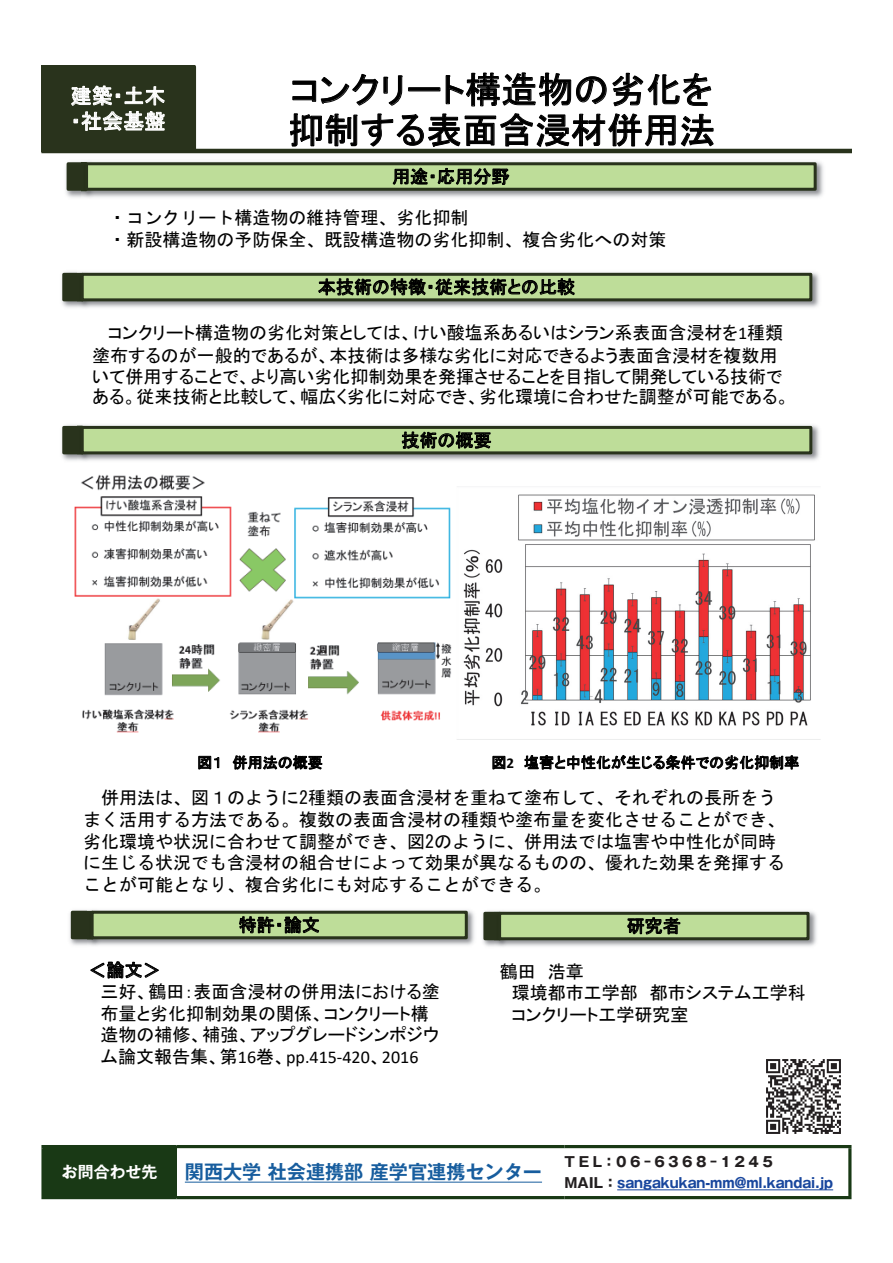
<style>
.page{position:relative;width:893px;height:1263px;background:#fff}
.page>*{position:absolute;margin:0;border:0;box-sizing:border-box;transform-origin:0 0}
.t1{font:36px/40.3px "MS P Gothic";letter-spacing:.005em;color:#000}
.t2{font:21px/25.2px "MS P Gothic";letter-spacing:.005em;color:#fff}
.t3{font:700 19.2px "Gothic MB101 Pr 6 N De";color:#175d9e}
.t4{font:18px/21.6px "MS P Gothic";color:#000}
.t5{font:18px/21.6px "MS Gothic";color:#000}
.t6{font:700 15.9px "Gothic MB101 Pr 6 N De";color:#fff}
.t7{font:15px "MS P Gothic";color:#000}
.t8{font:700 13.8px/21px "Gothic MB101 Pr 6 N";color:#18469d;scale:.94 1}
.s1{font-family:"Calibri"}
.s2{font-family:"Calibri";font-weight:700}
.s3{color:#231f20}
</style>
<div class="page">
<svg style="left:41px;top:66px;width:155px;height:83px"></svg>
<hr style="left:41px;top:149px;width:810px;height:4px;background:#29331c">
<svg style="left:292px;top:74px;width:110px;height:32px"></svg>
<svg style="left:445px;top:72px;width:267px;height:35px"></svg>
<svg style="left:290px;top:113px;width:424px;height:34px"></svg>
<img style="left:61px;top:272px;width:16px;height:36px">
<div style="left:64px;top:274px;width:18px;height:26px;background:#29331c"></div>
<div style="left:62px;top:273px;width:22px;height:28px;border:3px solid #29331c"></div>
<img style="left:77px;top:272px;width:743px;height:36px">
<div style="left:82px;top:274px;width:729px;height:26px;background:#bedd99"></div>
<div style="left:81px;top:273px;width:731px;height:28px;border:3px solid #29331c"></div>
<svg style="left:318px;top:278px;width:257px;height:24px"></svg>
<img style="left:65px;top:161px;width:17px;height:37px">
<div style="left:68px;top:164px;width:19px;height:25px;background:#29331c"></div>
<div style="left:67px;top:162px;width:21px;height:29px;border:3px solid #29331c"></div>
<img style="left:82px;top:161px;width:742px;height:37px">
<div style="left:87px;top:164px;width:728px;height:25px;background:#bedd99"></div>
<div style="left:85px;top:162px;width:732px;height:29px;border:3px solid #29331c"></div>
<svg style="left:393px;top:168px;width:116px;height:17px"></svg>
<img style="left:482px;top:911px;width:13px;height:36px">
<div style="left:485px;top:913px;width:15px;height:26px;background:#29331c"></div>
<div style="left:483px;top:912px;width:18px;height:28px;border:3px solid #29331c"></div>
<img style="left:495px;top:911px;width:322px;height:36px">
<div style="left:500px;top:913px;width:308px;height:26px;background:#bedd99"></div>
<div style="left:498px;top:912px;width:311px;height:28px;border:3px solid #29331c"></div>
<svg style="left:627px;top:917px;width:53px;height:17px"></svg>
<img style="left:69px;top:910px;width:19px;height:36px">
<div style="left:72px;top:912px;width:21px;height:26px;background:#29331c"></div>
<div style="left:71px;top:911px;width:23px;height:28px;border:3px solid #29331c"></div>
<img style="left:88px;top:910px;width:387px;height:36px">
<div style="left:92px;top:912px;width:374px;height:26px;background:#bedd99"></div>
<div style="left:91px;top:911px;width:377px;height:28px;border:3px solid #29331c"></div>
<svg style="left:239px;top:916px;width:80px;height:17px"></svg>
<img style="left:61px;top:425px;width:16px;height:36px">
<div style="left:64px;top:427px;width:18px;height:26px;background:#29331c"></div>
<div style="left:62px;top:426px;width:22px;height:28px;border:3px solid #29331c"></div>
<img style="left:77px;top:425px;width:743px;height:36px">
<div style="left:82px;top:427px;width:729px;height:26px;background:#bedd99"></div>
<div style="left:81px;top:426px;width:731px;height:28px;border:3px solid #29331c"></div>
<svg style="left:402px;top:431px;width:89px;height:18px"></svg>
<svg style="left:90px;top:961px;width:69px;height:17px"></svg>
<img style="left:74px;top:474px;width:384px;height:266px">
<svg style="left:198px;top:756px;width:21px;height:13px"></svg>
<svg style="left:233px;top:755px;width:89px;height:15px"></svg>
<svg style="left:493px;top:756px;width:12px;height:13px"></svg>
<svg style="left:524px;top:755px;width:275px;height:15px"></svg>
<img style="left:457px;top:487px;width:358px;height:252px">
<img style="left:766px;top:1059px;width:75px;height:75px">
<div style="left:43px;top:1146px;width:133px;height:51px;background:#193915"></div>
<hr style="left:41px;top:1145px;width:135px;height:3px;background:#193915">
<svg style="left:41px;top:1148px;width:2px;height:48px"></svg>
<hr style="left:176px;top:1145px;width:388px;height:3px;background:#193915">
<hr style="left:564px;top:1145px;width:287px;height:3px;background:#193915">
<hr style="left:848px;top:1148px;width:3px;height:48px;background:#193915">
<hr style="left:41px;top:1196px;width:135px;height:3px;background:#193915">
<hr style="left:176px;top:1196px;width:388px;height:3px;background:#193915">
<hr style="left:564px;top:1196px;width:287px;height:3px;background:#193915">
<hr style="left:185px;top:1182px;width:357px;height:1px;background:#175d9e">
<hr style="left:617px;top:1189px;width:216px;height:1px;background:#18469d">
<p class="t2" style="left:71px;top:83px;width:96px">建築・土木・社会基盤</p>
<p class="t1" style="left:288px;top:69px;width:429px">コンクリート構造物の劣化を抑制する表面含浸材併用法</p>
<p class="t4" style="left:392px;top:166px;width:119px">用途・応用分野</p>
<p class="t5" style="left:109px;top:207px;width:559px">・コンクリート構造物の維持管理、劣化抑制<br>・新設構造物の予防保全、既設構造物の劣化抑制、複合劣化への対策</p>
<p class="t4" style="left:318px;top:276px;width:259px">本技術の特徴・従来技術との比較</p>
<p class="t4" style="left:92px;top:321px;width:699px;text-indent:16px">コンクリート構造物の劣化対策としては、けい酸塩系あるいはシラン系表面含浸材を<span class="s1">1</span>種類塗布するのが一般的であるが、本技術は多様な劣化に対応できるよう表面含浸材を複数用いて併用することで、より高い劣化抑制効果を発揮させることを目指して開発している技術である。従来技術と比較して、幅広く劣化に対応でき、劣化環境に合わせた調整が可能である。</p>
<p class="t4" style="left:401px;top:429px;width:92px">技術の概要</p>
<p class="t7" style="left:197px;top:755px;width:127px">図１ 併用法の概要</p>
<p class="t7" style="left:491px;top:755px;width:309px">図<span class="s2">2</span> 塩害と中性化が生じる条件での劣化抑制率</p>
<p class="t5" style="left:83px;top:787px;width:703px;text-indent:18px">併用法は、図１のように2種類の表面含浸材を重ねて塗布して、それぞれの長所をうまく活用する方法である。複数の表面含浸材の種類や塗布量を変化させることができ、劣化環境や状況に合わせて調整ができ、図2のように、併用法では塩害や中性化が同時に生じる状況でも含浸材の組合せによって効果が異なるものの、優れた効果を発揮することが可能となり、複合劣化にも対応することができる。</p>
<p class="t4" style="left:239px;top:914px;width:83px">特許・論文</p>
<p class="t4" style="left:627px;top:915px;width:56px">研究者</p>
<p class="t4" style="left:100px;top:959px;width:341px;text-indent:-12px">＜論文＞<br>三好、鶴田：表面含浸材の併用法における塗布量と劣化抑制効果の関係、コンクリート構造物の補修、補強、アップグレードシンポジウム論文報告集、第<span class="s1">16</span>巻、<span class="s1">pp.415-420</span>、<span class="s1">2016</span></p>
<p class="t4" style="left:512px;top:960px;width:296px;text-indent:-12px">鶴田 浩章<br>環境都市工学部 都市システム工学科コンクリート工学研究室</p>
<p class="t6" style="left:62px;top:1159px;width:97px">お問合わせ先</p>
<p class="t3" style="left:185px;top:1156px;width:359px">関西大学 社会連携部 産学官連携センター</p>
<p class="t8" style="left:564px;top:1151px;width:287px"><span class="s3">TEL：06-6368-1245<br>MAIL：</span>sangakukan-mm@ml.kandai.jp</p>
</div>
